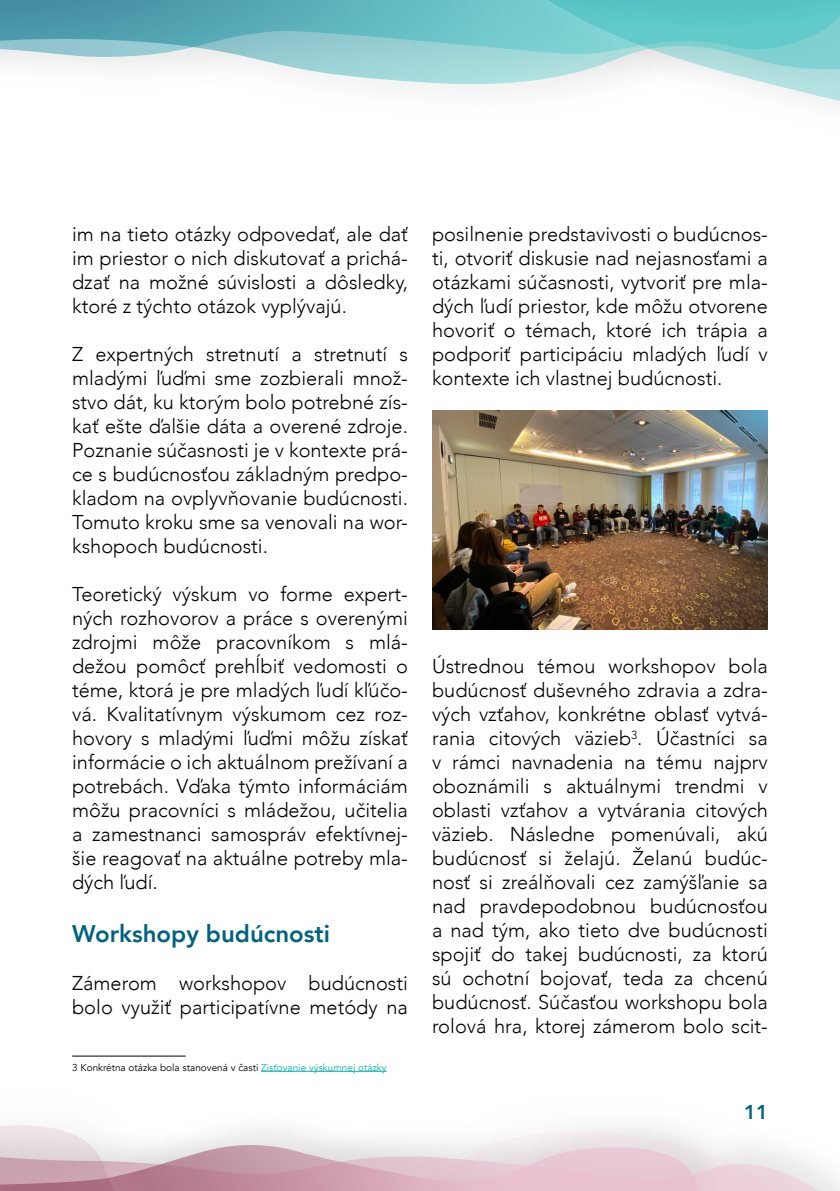
<style>
.page{position:relative;width:840px;height:1191px;background:#fff}
.page>*{position:absolute;margin:0;border:0;box-sizing:border-box;transform-origin:0 0}
.t1{font:800 24px "Avenir";color:#00627f}
.t2{font:300 20px/24px "Avenir";color:#020203;text-align:justify}
.t3{font:800 20px "Avenir";color:#00627f}
.t4{font:10px "Avenir";color:#000}
.s1{color:#06b2b1}
</style>
<div class="page">
<img style="left:798px;top:1157px;width:31px;height:34px">
<svg style="left:0;top:1125px;width:798px;height:66px"></svg>
<svg style="left:0;top:0;width:404px;height:85px"></svg>
<svg style="left:404px;top:0;width:435px;height:105px"></svg>
<hr style="left:261px;top:1071px;width:125px;height:1px;background:#06b2b1">
<hr style="left:72px;top:1055px;width:113px;height:1px;background:#000">
<img style="left:432px;top:410px;width:335px;height:219px">
<p class="t2" style="left:72px;top:222px;width:337px">im na tieto otázky odpovedať, ale dať im priestor o nich diskutovať a prichá&shy;dzať na možné súvislosti a dôsledky, ktoré z týchto otázok vyplývajú.</p>
<p class="t2" style="left:72px;top:342px;width:337px">Z expertných stretnutí a stretnutí s mladými ľuďmi sme zozbierali množ&shy;stvo dát, ku ktorým bolo potrebné zís&shy;kať ešte ďalšie dáta a overené zdroje.<br>Poznanie súčasnosti je v kontexte prá&shy;ce s budúcnosťou základným predpo&shy;kladom na ovplyvňovanie budúcnosti.<br>Tomuto kroku sme sa venovali na wor&shy;kshopoch budúcnosti.</p>
<p class="t2" style="left:72px;top:582px;width:337px">Teoretický výskum vo forme expert&shy;ných rozhovorov a práce s overenými zdrojmi môže pracovníkom s mlá&shy;dežou pomôcť prehĺbiť vedomosti o téme, ktorá je pre mladých ľudí kľúčo&shy;vá. Kvalitatívnym výskumom cez roz&shy;hovory s mladými ľuďmi môžu získať informácie o ich aktuálnom prežívaní a potrebách. Vďaka týmto informáciám môžu pracovníci s mládežou, učitelia a zamestnanci samospráv efektívnej&shy;šie reagovať na aktuálne potreby mla&shy;dých ľudí.</p>
<p class="t1" style="left:72px;top:915px;width:259px">Workshopy budúcnosti</p>
<p class="t2" style="left:72px;top:971px;width:337px">Zámerom workshopov budúcnosti bolo využiť participatívne metódy na</p>
<p class="t4" style="left:72px;top:1061px;width:316px">3 Konkrétna otázka bola stanovená v časti <span class="s1">Zisťovanie výskumnej otázky</span></p>
<p class="t2" style="left:432px;top:222px;width:337px">posilnenie predstavivosti o budúcnos&shy;ti, otvoriť diskusie nad nejasnosťami a otázkami súčasnosti, vytvoriť pre mla&shy;dých ľudí priestor, kde môžu otvorene hovoriť o témach, ktoré ich trápia a podporiť participáciu mladých ľudí v kontexte ich vlastnej budúcnosti.</p>
<p class="t2" style="left:432px;top:654px;width:337px">Ústrednou témou workshopov bola budúcnosť duševného zdravia a zdra&shy;vých vzťahov, konkrétne oblasť vytvá&shy;rania citových väzieb<sup>3</sup>. Účastníci sa v rámci navnadenia na tému najprv oboznámili s aktuálnymi trendmi v oblasti vzťahov a vytvárania citových väzieb. Následne pomenúvali, akú budúcnosť si želajú. Želanú budúc&shy;nosť si zreálňovali cez zamýšľanie sa nad pravdepodobnou budúcnosťou a nad tým, ako tieto dve budúcnosti spojiť do takej budúcnosti, za ktorú sú ochotní bojovať, teda za chcenú budúcnosť. Súčasťou workshopu bola rolová hra, ktorej zámerom bolo scit-</p>
<p class="t3" style="left:743px;top:1096px;width:25px">11</p>
</div>
